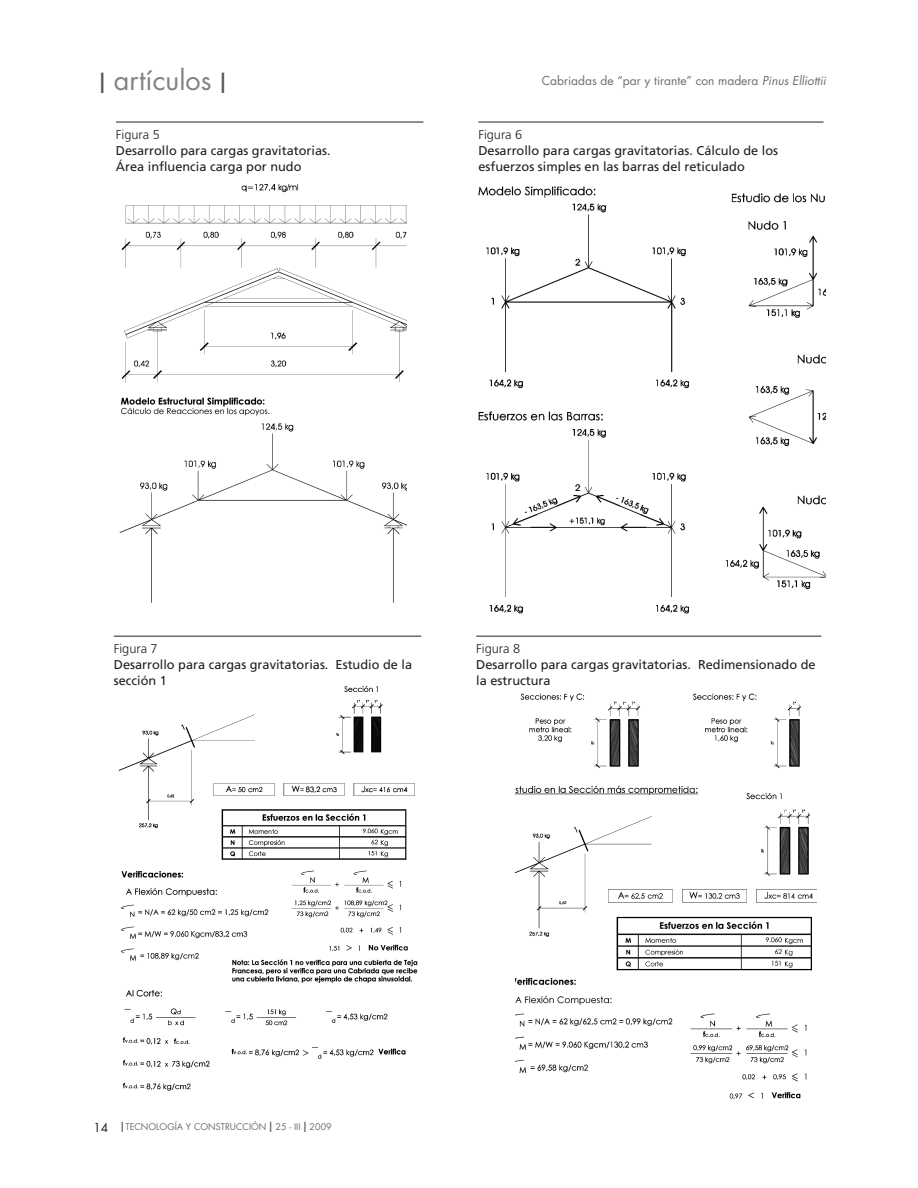
<style>
.page{position:relative;width:918px;height:1188px;background:#fff}
.page>*{position:absolute;margin:0;border:0;box-sizing:border-box;transform-origin:0 0}
.t1{font:27px "Futura";color:#808285}
.t2{font:12.75px/15.8px "Frutiger";color:#231f20}
.t3{font:300 12.75px "Frutiger";color:#231f20}
.t4{font:12px "Futura";color:#6c6d70}
.t5{font:9px "Futura";color:#6c6d70}
.s1{color:#57585a}
.s2{font-style:italic}
.s3{font-size:12px;color:#231f20}
.s4{font-size:13.5px;color:#57585a}
</style>
<div class="page">
<img style="left:119px;top:184px;width:288px;height:419px">
<img style="left:478px;top:186px;width:348px;height:427px">
<img style="left:118px;top:686px;width:300px;height:405px">
<img style="left:515px;top:693px;width:302px;height:407px">
<hr style="left:116px;top:122px;width:307px;height:1px;background:#231f20">
<hr style="left:478px;top:122px;width:346px;height:1px;background:#231f20">
<hr style="left:114px;top:636px;width:307px;height:1px;background:#231f20">
<hr style="left:476px;top:636px;width:345px;height:1px;background:#231f20">
<h1 class="t1" style="left:99px;top:62px;width:129px"><span class="s1">I</span> artículos <span class="s1">I</span></h1>
<p class="t4" style="left:542px;top:73px;width:286px">Cabriadas de “par y tirante” con madera <span class="s2">Pinus Elliottii</span></p>
<p class="t3" style="left:116px;top:128px;width:45px">Figura 5</p>
<p class="t2" style="left:116px;top:143px;width:216px">Desarrollo para cargas gravitatorias.<br>Área influencia carga por nudo</p>
<p class="t3" style="left:478px;top:128px;width:45px">Figura 6</p>
<p class="t2" style="left:478px;top:143px;width:301px">Desarrollo para cargas gravitatorias. Cálculo de los esfuerzos simples en las barras del reticulado</p>
<p class="t3" style="left:114px;top:642px;width:45px">Figura 7</p>
<p class="t2" style="left:114px;top:657px;width:300px">Desarrollo para cargas gravitatorias. Estudio de la sección 1</p>
<p class="t3" style="left:476px;top:642px;width:45px">Figura 8</p>
<p class="t2" style="left:476px;top:657px;width:341px">Desarrollo para cargas gravitatorias. Redimensionado de la estructura</p>
<p class="t5" style="left:93px;top:1121px;width:240px"><span class="s3">14</span> <span class="s4">I</span> TECNOLOGÍA Y CONSTRUCCIÓN <span class="s4">I</span> 25 - III <span class="s4">I</span> 2009</p>
</div>
